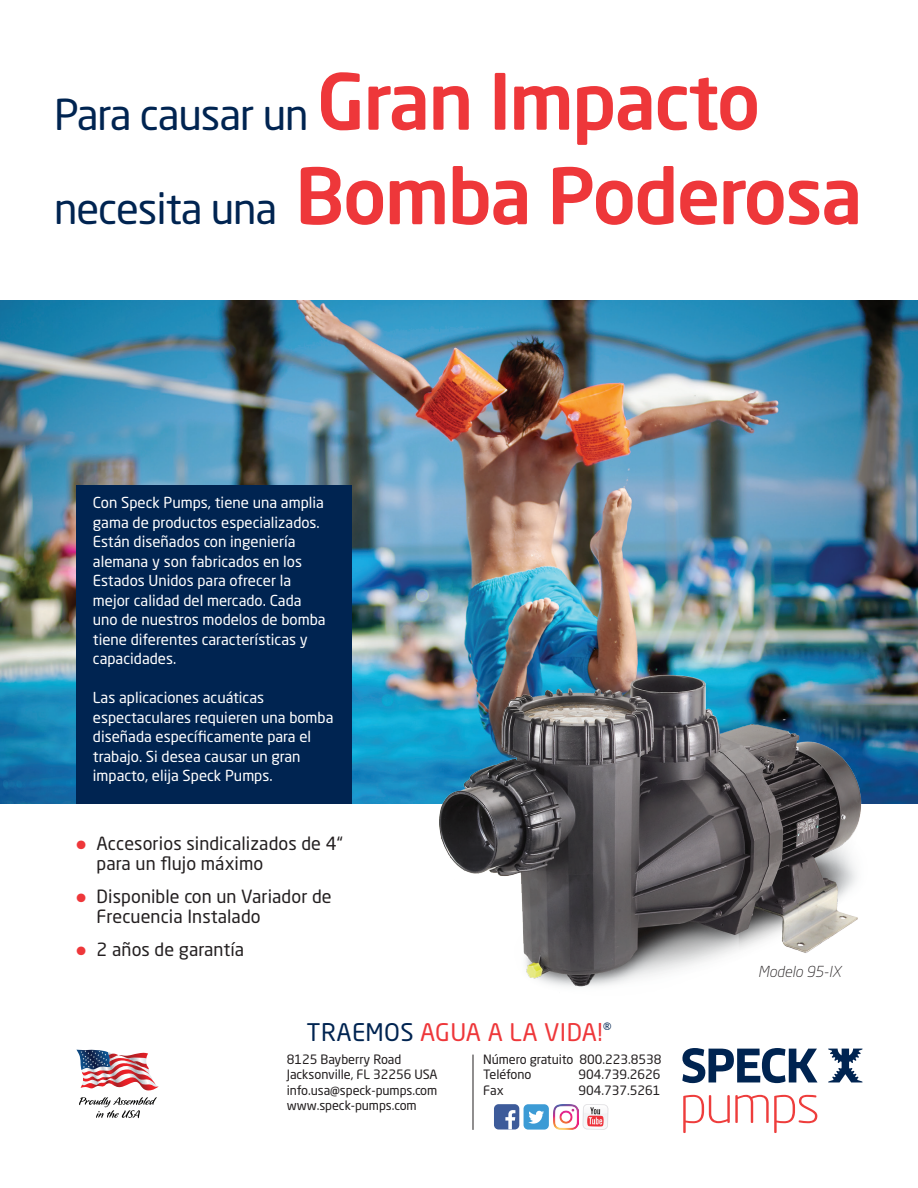
<style>
.page{position:relative;width:918px;height:1188px;background:#fff}
.page>*{position:absolute;margin:0;border:0;box-sizing:border-box;transform-origin:0 0}
.t1{font:500 76.5px "Neo Sans Std";letter-spacing:-.025em;color:#ee373a}
.t2{font:42px "Neo Sans Std";letter-spacing:-.025em;color:#002451}
.t3{font:24px "Neo Sans Std";letter-spacing:.015em;color:#ee373a}
.t4{font:18px/19.5px "Neo Sans Std";letter-spacing:.005em;color:#231f20}
.t5{font:15px/19.5px "Neo Sans Std";color:#fff}
.t6{font:italic 300 15px "Neo Sans Std";color:#231f20}
.t7{font:12.75px/15.3px "Neo Sans Std";letter-spacing:-.005em;color:#231f20}
.s1{font-weight:500;font-size:76.5px;color:#ee373a}
.s2{font-weight:400;font-size:42px;color:#002451}
.s3{color:#ee373a}
.s4{color:#002451}
</style>
<div class="page">
<img style="left:0;top:301px;width:918px;height:503px">
<img style="left:420px;top:652px;width:460px;height:335px">
<div style="left:76px;top:485px;width:276px;height:319px;background:#002451"></div>
<svg style="left:682px;top:1048px;width:135px;height:35px"></svg>
<svg style="left:828px;top:1049px;width:35px;height:33px"></svg>
<svg style="left:683px;top:1095px;width:134px;height:38px"></svg>
<img style="left:76px;top:1050px;width:83px;height:68px">
<hr style="left:473px;top:1055px;width:1px;height:75px;background:#231f20">
<svg style="left:494px;top:1104px;width:115px;height:26px"></svg>
<div style="left:494px;top:1104px;width:25px;height:26px;background:#3d5b9a;border-radius:5px"></div>
<svg style="left:583px;top:1104px;width:25px;height:26px"></svg>
<svg style="left:505px;top:1110px;width:10px;height:19px"></svg>
<div style="left:524px;top:1104px;width:25px;height:26px;background:#3c9bd5;border-radius:5px"></div>
<svg style="left:528px;top:1111px;width:16px;height:13px"></svg>
<img style="left:553px;top:1104px;width:25px;height:25px">
<h2 class="t2" style="left:54px;top:89px;width:708px">Para causar un <span class="s1">Gran Impacto</span></h2>
<h1 class="t1" style="left:54px;top:148px;width:810px"><span class="s2">necesita una</span> Bomba Poderosa</h1>
<p class="t5" style="left:93px;top:493px;width:234px">Con Speck Pumps, tiene una amplia gama de productos especializados.<br>Están diseñados con ingeniería alemana y son fabricados en los<br>Estados Unidos para ofrecer la mejor calidad del mercado. Cada uno de nuestros modelos de bomba tiene diferentes características y capacidades.</p>
<p class="t5" style="left:93px;top:688px;width:242px">Las aplicaciones acuáticas espectaculares requieren una bomba diseñada específicamente para el trabajo. Si desea causar un gran impacto, elija Speck Pumps.</p>
<p class="t4" style="left:97px;top:834px;width:248px;text-indent:-20px"><span class="s3">●</span> Accesorios sindicalizados de 4“ para un flujo máximo</p>
<p class="t4" style="left:97px;top:887px;width:237px;text-indent:-20px"><span class="s3">●</span> Disponible con un Variador de<br>Frecuencia Instalado</p>
<p class="t4" style="left:76px;top:940px;width:169px"><span class="s3">●</span> 2 años de garantía</p>
<h3 class="t3" style="left:307px;top:1018px;width:306px"><span class="s4">TRAEMOS</span> AGUA A LA VIDA!<sup>®</sup></h3>
<p class="t7" style="left:287px;top:1052px;width:152px">8125 Bayberry Road<br>Jacksonville, FL 32256 USA info.usa@speck-pumps.com www.speck-pumps.com</p>
<p class="t7" style="left:483px;top:1052px;width:180px">Número gratuito 800.223.8538<br>Teléfono</p>
<p class="t7" style="left:579px;top:1067px;width:83px">904.739.2626</p>
<p class="t7" style="left:483px;top:1082px;width:22px">Fax</p>
<p class="t7" style="left:579px;top:1082px;width:83px">904.737.5261</p>
<p class="t6" style="left:758px;top:962px;width:85px">Modelo 95-IX</p>
</div>
